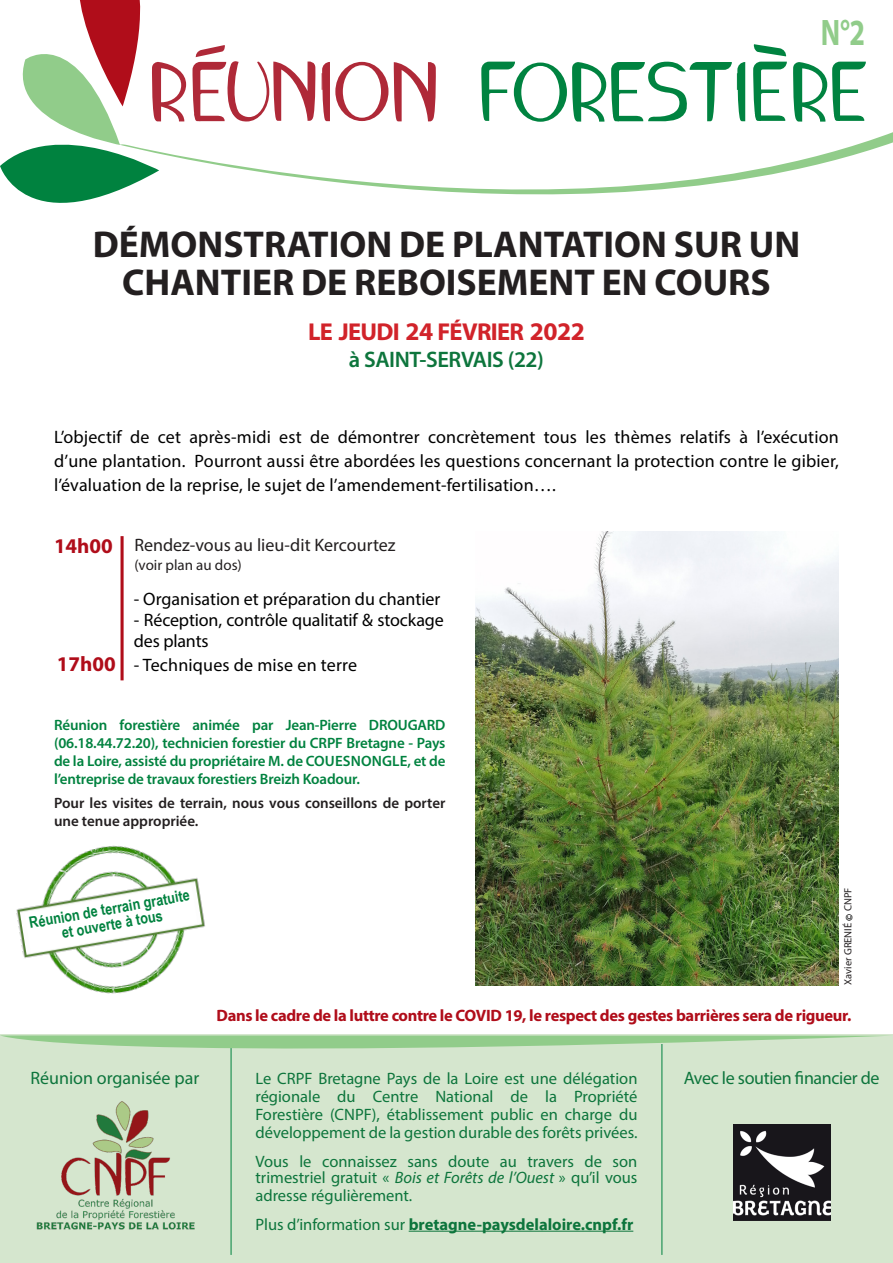
<style>
.page{position:relative;width:893px;height:1263px;background:#fff}
.page>*{position:absolute;margin:0;border:0;box-sizing:border-box;transform-origin:0 0}
.t1{font:700 37.5px/37.5px "Myriad Pro";color:#231f20;text-align:center}
.t2{font:700 37.05px "Myriad Pro";color:#91cc8a;scale:.76 1}
.t3{font:700 24.45px "Myriad Pro";letter-spacing:-.03em;color:#d1232a}
.t4{font:600 22.5px "Myriad Pro";letter-spacing:-.02em;color:#0d753c}
.t5{font:700 21px "Myriad Pro";color:#b00d1a}
.t6{font:18px/24px "Myriad Pro";color:#000;text-align:justify}
.t7{font:18px "Myriad Pro";color:#231f20}
.t8{font:18px "Myriad Pro";letter-spacing:-.02em;color:#0d753c}
.t9{font:18px "Myriad Pro";color:#0d753c}
.t10{font:16.5px/18px "Myriad Pro";color:#0d753c}
.t11{font:700 16.5px "Myriad Pro";letter-spacing:-.02em;color:#b00d1a}
.t12{font:700 15.6px/15.6px "Arial Narrow";color:#00823f;text-align:center}
.t13{font:600 15px/18px "Myriad Pro";letter-spacing:-.01em;color:#00823f;text-align:justify}
.t14{font:600 15px/18px "Myriad Pro";color:#231f20}
.t15{font:15px "Myriad Pro";color:#231f20}
.t16{font:10.5px "Myriad Pro";color:#231f20}
.s1{font-size:25.5px}
.s2{font-weight:700;color:#000}
.s3{font-style:italic}
.s4{font-weight:700}
</style>
<div class="page">
<svg style="left:316px;top:84px;width:577px;height:111px"></svg>
<svg style="left:322px;top:62px;width:114px;height:59px"></svg>
<svg style="left:0;top:0;width:316px;height:203px"></svg>
<svg style="left:481px;top:61px;width:264px;height:61px"></svg>
<svg style="left:793px;top:62px;width:73px;height:60px"></svg>
<svg style="left:753px;top:44px;width:34px;height:77px"></svg>
<div style="left:0;top:1035px;width:893px;height:228px;background:#d5e6ce"></div>
<img style="left:36px;top:1102px;width:158px;height:128px">
<hr style="left:409px;top:1231px;width:224px;height:1px;background:#0d753c">
<svg style="left:16px;top:845px;width:189px;height:149px"></svg>
<hr style="left:231px;top:1044px;width:1px;height:211px;background:#00823f">
<hr style="left:661px;top:1044px;width:1px;height:211px;background:#00823f">
<svg style="left:0;top:1035px;width:889px;height:30px"></svg>
<img style="left:475px;top:531px;width:363px;height:455px">
<img style="left:734px;top:1124px;width:96px;height:97px">
<hr style="left:121px;top:536px;width:3px;height:144px;background:#b00d1a">
<p class="t2" style="left:821px;top:8px;width:60px">N°2</p>
<p class="t1" style="left:93px;top:224px;width:709px">DÉMONSTRATION DE PLANTATION SUR UN<br>CHANTIER DE REBOISEMENT EN COURS</p>
<p class="t3" style="left:308px;top:316px;width:278px">LE JEUDI <span class="s1">24</span> FÉVRIER <span class="s1">2022</span></p>
<p class="t4" style="left:349px;top:345px;width:197px">à SAINT-SERVAIS (22)</p>
<p class="t6" style="left:54px;top:424px;width:786px">L’objectif de cet après-midi est de démontrer concrètement tous les thèmes relatifs à l’exécution d’une plantation. Pourront aussi être abordées les questions concernant la protection contre le gibier, l’évaluation de la reprise, le sujet de l’amendement-fertilisation….</p>
<p class="t5" style="left:54px;top:532px;width:60px">14h00</p>
<p class="t5" style="left:57px;top:650px;width:60px">17h00</p>
<p class="t7" style="left:134px;top:533px;width:263px">Rendez-vous au lieu-dit Kercourtez</p>
<p class="t15" style="left:134px;top:556px;width:109px">(voir plan au dos)</p>
<p class="t6" style="left:134px;top:586px;width:308px">- Organisation et préparation du chantier</p>
<p class="t6" style="left:134px;top:609px;width:311px;line-height:21px">- Réception, contrôle qualitatif &amp; stockage des plants</p>
<p class="t6" style="left:134px;top:652px;width:225px">- Techniques de mise en terre</p>
<p class="t13" style="left:54px;top:715px;width:393px">Réunion forestière animée par Jean-Pierre DROUGARD (06.18.44.72.20), technicien forestier du CRPF Bretagne - Pays de la Loire, assisté du propriétaire M. de COUESNONGLE, et de l’entreprise de travaux forestiers Breizh Koadour.</p>
<p class="t14" style="left:54px;top:793px;width:393px">Pour les visites de terrain, nous vous conseillons de porter une tenue appropriée.</p>
<p class="t12" style="left:28px;top:914px;width:164px;rotate:-10deg">Réunion de terrain gratuite et ouverte à tous</p>
<p class="t16" style="left:841px;top:984px;width:98px;rotate:-90deg">Xavier GRENIÉ <span class="s2">©</span> CNPF</p>
<p class="t11" style="left:216px;top:1005px;width:636px">Dans le cadre de la luttre contre le COVID 19, le respect des gestes barrières sera de rigueur.</p>
<p class="t9" style="left:30px;top:1066px;width:170px">Réunion organisée par</p>
<p class="t10" style="left:255px;top:1069px;width:384px;text-align:justify">Le CRPF Bretagne Pays de la Loire est une délégation régionale du Centre National de la Propriété Forestière (CNPF), établissement public en charge du développement de la gestion durable des forêts privées.</p>
<p class="t10" style="left:255px;top:1152px;width:383px;line-height:16.5px">Vous le connaissez sans doute au travers de son trimestriel gratuit « <span class="s3">Bois et Forêts de l’Ouest</span> » qu’il vous</p>
<p class="t10" style="left:255px;top:1181px;width:379px;line-height:28.5px">adresse régulièrement.<br>Plus d’information sur <span class="s4">bretagne-paysdelaloire.cnpf.fr</span></p>
<p class="t8" style="left:684px;top:1067px;width:197px">Avec le soutien financier de</p>
</div>
